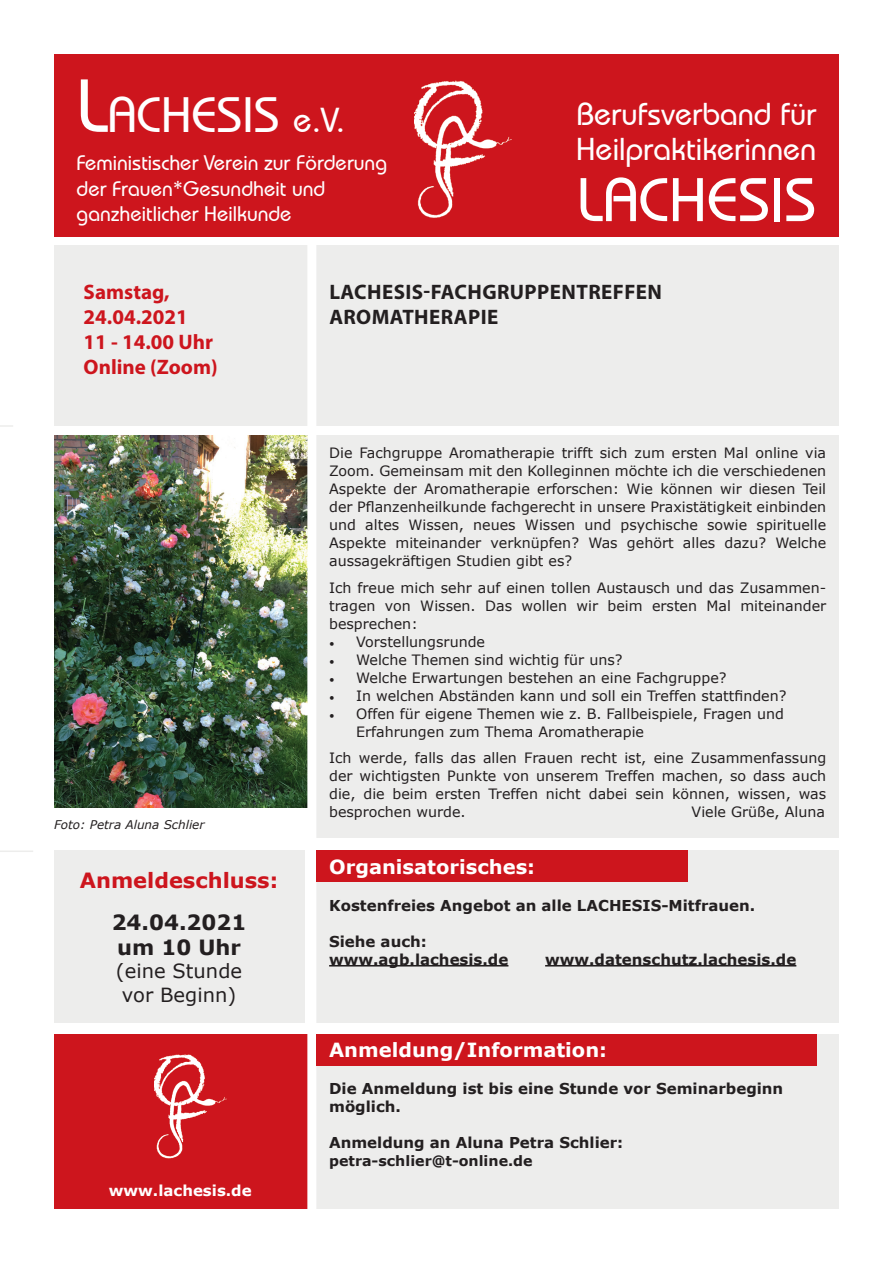
<style>
.page{position:relative;width:893px;height:1263px;background:#fff}
.page>*{position:absolute;margin:0;border:0;box-sizing:border-box;transform-origin:0 0}
.t1{font:500 61.5px "Bauhaus IT Cby BT";color:#fff}
.t2{font:500 49.5px "Bauhaus IT Cby BT";color:#fff}
.t3{font:500 31.5px/34.5px "Bauhaus IT Cby BT";color:#fff}
.t4{font:500 21px/25.5px "Bauhaus IT Cby BT";color:#fff}
.t5{font:700 21px/25.2px "Myriad Pro";color:#cd151d}
.t6{font:700 21px/25.2px "Myriad Pro";letter-spacing:.02em;color:#231f20}
.t7{font:700 21px/25.2px "Verdana";color:#231f20}
.t8{font:700 21px "Verdana";color:#cd151d}
.t9{font:700 19.5px "Verdana";color:#fff}
.t10{font:19.5px/23.4px "Verdana";color:#231f20;text-align:center}
.t11{font:700 15px/18px "Verdana";color:#231f20}
.t12{font:700 15px "Verdana";color:#fff}
.t13{font:14.25px/18px "Verdana";color:#231f20;text-align:justify}
.t14{font:700 14.25px "Verdana";color:#231f20}
.t15{font:italic 12px "Verdana";color:#231f20}
.s1{font-size:75px}
.s2{font-size:34.5px}
.s3{font-family:"Minion Pro"}
</style>
<div class="page">
<div style="left:54px;top:1034px;width:253px;height:175px;background:#cd151d"></div>
<div style="left:316px;top:435px;width:523px;height:403px;background:#ededec"></div>
<div style="left:316px;top:245px;width:523px;height:180px;background:#ededec"></div>
<div style="left:54px;top:245px;width:253px;height:180px;background:#ededec"></div>
<img style="left:54px;top:435px;width:253px;height:373px">
<div style="left:316px;top:1034px;width:523px;height:175px;background:#ededec"></div>
<div style="left:316px;top:850px;width:523px;height:173px;background:#ededec"></div>
<hr style="left:329px;top:965px;width:179px;height:1px;background:#231f20">
<hr style="left:545px;top:965px;width:251px;height:1px;background:#231f20">
<svg style="left:0;top:425px;width:13px;height:2px"></svg>
<hr style="left:0;top:850px;width:33px;height:2px;background:#ededec">
<div style="left:54px;top:850px;width:250px;height:173px;background:#ededec"></div>
<div style="left:316px;top:1034px;width:501px;height:32px;background:#cd151d"></div>
<div style="left:316px;top:850px;width:372px;height:32px;background:#cd151d"></div>
<div style="left:54px;top:54px;width:785px;height:182px;background:#cd151d"></div>
<img style="left:414px;top:80px;width:98px;height:138px">
<img style="left:154px;top:1054px;width:73px;height:105px">
<h2 class="t2" style="left:77px;top:84px;width:270px"><span class="s1">L</span>ACHESIS <span class="s2">e.V.</span></h2>
<h3 class="t4" style="left:77px;top:150px;width:312px">Feministischer Verein zur Förderung der Frauen*Gesundheit und ganzheitlicher Heilkunde</h3>
<h3 class="t3" style="left:576px;top:96px;width:242px">Berufsverband für<br>Heilpraktikerinnen</h3>
<h1 class="t1" style="left:577px;top:162px;width:241px">LACHESIS</h1>
<h3 class="t5" style="left:84px;top:278px;width:136px">Samstag,<br>24.04.2021<br>11 - 14.00 Uhr<br>Online (Zoom)</h3>
<p class="t15" style="left:54px;top:816px;width:152px">Foto: Petra Aluna Schlier</p>
<h3 class="t8" style="left:80px;top:865px;width:200px">Anmeldeschluss:</h3>
<h3 class="t7" style="left:112px;top:909px;width:136px">24.04.2021 um 10 Uhr</h3>
<h3 class="t10" style="left:116px;top:959px;width:128px">(eine Stunde vor Beginn)</h3>
<p class="t12" style="left:109px;top:1180px;width:144px">www.lachesis.de</p>
<h3 class="t6" style="left:329px;top:278px;width:334px">LACHESIS-FACHGRUPPENTREFFEN<br>AROMATHERAPIE</h3>
<p class="t13" style="left:329px;top:444px;width:499px">Die Fachgruppe Aromatherapie trifft sich zum ersten Mal online via Zoom. Gemeinsam mit den Kolleginnen möchte ich die verschiedenen Aspekte der Aromatherapie erforschen: Wie können wir diesen Teil der Pflanzenheilkunde fachgerecht in unsere Praxistätigkeit einbinden und altes Wissen, neues Wissen und psychische sowie spirituelle Aspekte miteinander verknüpfen? Was gehört alles dazu? Welche aussagekräftigen Studien gibt es?</p>
<p class="t13" style="left:329px;top:579px;width:499px">Ich freue mich sehr auf einen tollen Austausch und das Zusammen&shy;tragen von Wissen. Das wollen wir beim ersten Mal miteinander besprechen:</p>
<p class="t13" style="left:329px;top:633px;width:157px"><span class="s3">•</span> Vorstellungsrunde</p>
<p class="t13" style="left:329px;top:651px;width:295px"><span class="s3">•</span> Welche Themen sind wichtig für uns?</p>
<p class="t13" style="left:329px;top:669px;width:399px"><span class="s3">•</span> Welche Erwartungen bestehen an eine Fachgruppe?</p>
<p class="t13" style="left:329px;top:687px;width:459px"><span class="s3">•</span> In welchen Abständen kann und soll ein Treffen stattfinden?</p>
<p class="t13" style="left:356px;top:705px;width:429px;text-indent:-27px"><span class="s3">•</span> Offen für eigene Themen wie z. B. Fallbeispiele, Fragen und<br>Erfahrungen zum Thema Aromatherapie</p>
<p class="t13" style="left:329px;top:749px;width:499px">Ich werde, falls das allen Frauen recht ist, eine Zusammenfassung der wichtigsten Punkte von unserem Treffen machen, so dass auch die, die beim ersten Treffen nicht dabei sein können, wissen, was besprochen wurde.</p>
<p class="t13" style="left:692px;top:803px;width:135px">Viele Grüße, Aluna</p>
<h3 class="t9" style="left:329px;top:853px;width:207px">Organisatorisches:</h3>
<p class="t11" style="left:329px;top:896px;width:428px">Kostenfreies Angebot an alle LACHESIS-Mitfrauen.</p>
<p class="t11" style="left:329px;top:932px;width:181px">Siehe auch: www.agb.lachesis.de</p>
<p class="t11" style="left:545px;top:950px;width:253px">www.datenschutz.lachesis.de</p>
<h3 class="t9" style="left:329px;top:1036px;width:279px">Anmeldung/Information:</h3>
<p class="t11" style="left:329px;top:1079px;width:456px">Die Anmeldung ist bis eine Stunde vor Seminarbeginn möglich.</p>
<p class="t11" style="left:329px;top:1133px;width:296px">Anmeldung an Aluna Petra Schlier:</p>
<p class="t14" style="left:329px;top:1151px;width:205px">petra-schlier@t-online.de</p>
</div>
